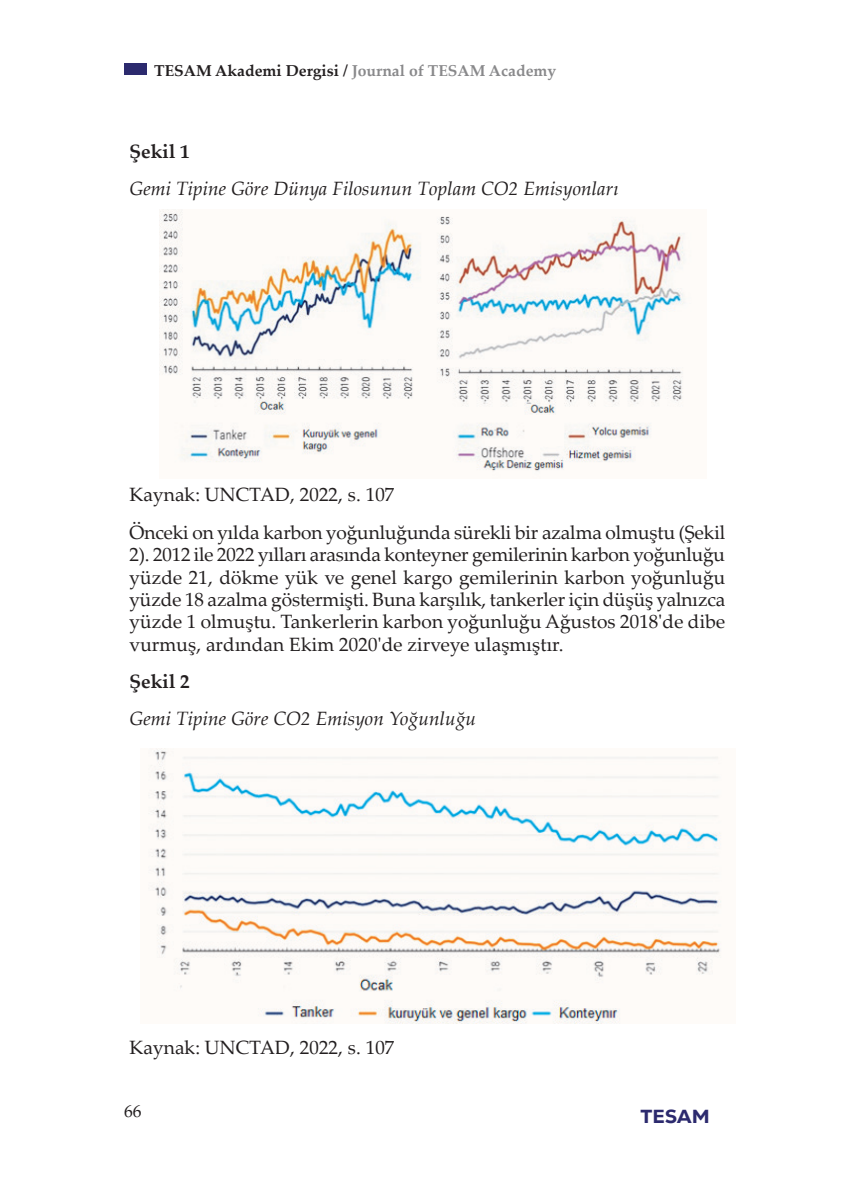
<style>
.page{position:relative;width:844px;height:1191px;background:#fff}
.page>*{position:absolute;margin:0;border:0;box-sizing:border-box;transform-origin:0 0}
.t1{font:19.25px/22.4px "Palatino Linotype";letter-spacing:-.005em;color:#231f20}
.t2{font:italic 19.25px "Palatino Linotype";color:#231f20}
.t3{font:700 19.25px "Palatino Linotype";color:#231f20}
.t4{font:19.25px "Nexa Text Trial Heavy";color:#2c2a6e}
.t5{font:17.5px "Palatino Linotype";color:#231f20}
.t6{font:700 15.75px "Palatino Linotype";color:#89898b}
.s1{color:#231f20}
</style>
<div class="page">
<div style="left:124px;top:63px;width:22px;height:11px;background:#2c2a6e"></div>
<img style="left:160px;top:209px;width:525px;height:263px">
<img style="left:148px;top:748px;width:573px;height:275px">
<p class="t6" style="left:154px;top:59px;width:403px"><span class="s1">TESAM Akademi Dergisi /</span> Journal of TESAM Academy</p>
<p class="t3" style="left:129px;top:138px;width:62px">Şekil 1</p>
<p class="t2" style="left:129px;top:175px;width:491px">Gemi Tipine Göre Dünya Filosunun Toplam CO2 Emisyonları</p>
<p class="t1" style="left:129px;top:475px;width:597px;line-height:37.3px">Kaynak: UNCTAD, 2022, s. 107<br>Önceki on yılda karbon yoğunluğunda sürekli bir azalma olmuştu (Şekil</p>
<p class="t1" style="left:129px;top:543px;width:597px;text-align:justify">2). 2012 ile 2022 yılları arasında konteyner gemilerinin karbon yoğunluğu yüzde 21, dökme yük ve genel kargo gemilerinin karbon yoğunluğu yüzde 18 azalma göstermişti. Buna karşılık, tankerler için düşüş yalnızca yüzde 1 olmuştu. Tankerlerin karbon yoğunluğu Ağustos 2018'de dibe vurmuş, ardından Ekim 2020'de zirveye ulaşmıştır.</p>
<p class="t3" style="left:129px;top:668px;width:62px">Şekil 2</p>
<p class="t2" style="left:129px;top:705px;width:349px">Gemi Tipine Göre CO2 Emisyon Yoğunluğu</p>
<p class="t1" style="left:129px;top:1035px;width:267px">Kaynak: UNCTAD, 2022, s. 107</p>
<p class="t5" style="left:124px;top:1098px;width:19px">66</p>
<p class="t4" style="left:640px;top:1105px;width:71px">TESAM</p>
</div>
